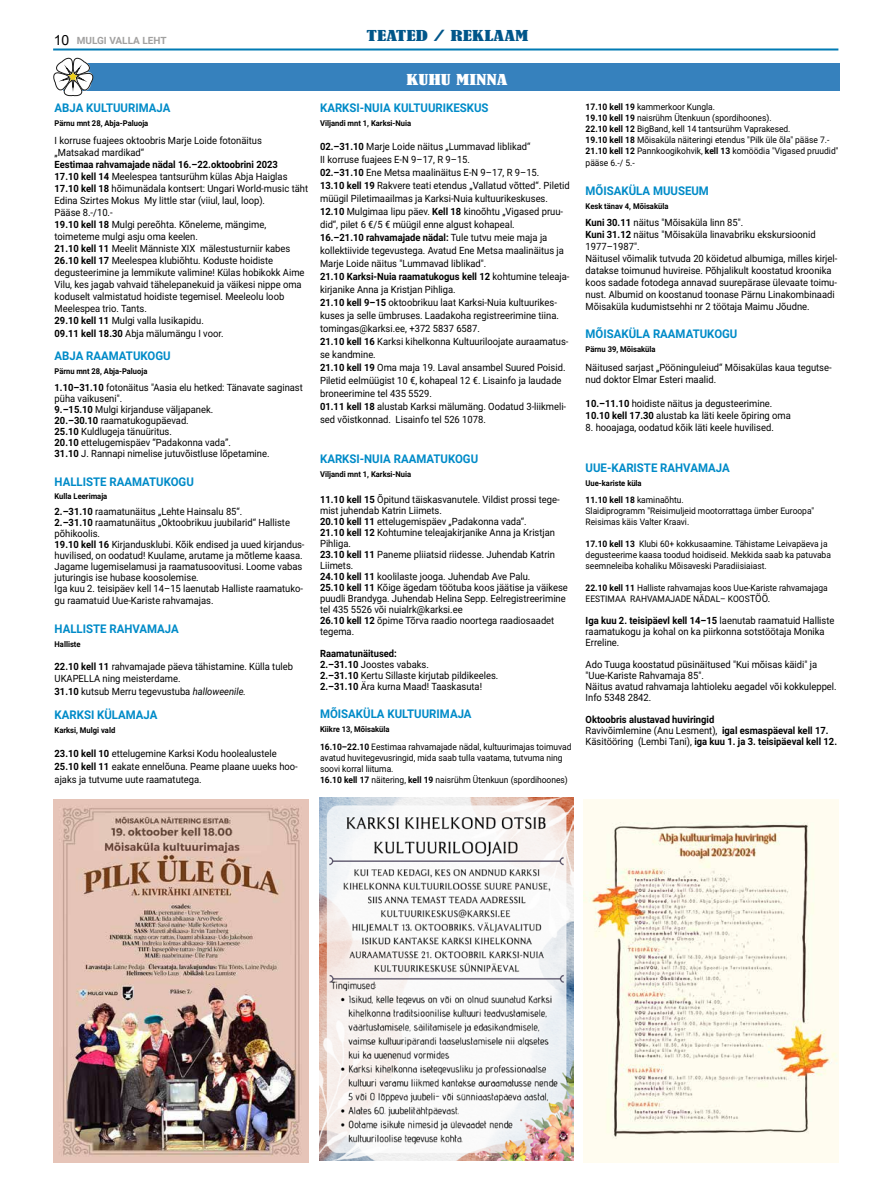
<style>
.page{position:relative;width:893px;height:1191px;background:#fff}
.page>*{position:absolute;margin:0;border:0;box-sizing:border-box;transform-origin:0 0}
.t1{font:condensed 14.1px "Bernard";color:#00568a;scale:1.6 1}
.t2{font:condensed 14.1px "Bernard";color:#fff;scale:1.6 1}
.t3{font:700 12px "Roboto";color:#008bc8;scale:.95 1}
.t4{font:10px/11px "Roboto";color:#000;scale:.94 1}
.t5{font:700 10px/11px "Roboto";color:#000;scale:.94 1}
.t6{font:700 10px "Roboto";color:#a2a1a0}
.t7{font:9px/11px "Roboto";color:#000;scale:.94 1}
.t8{font:700 8px "Roboto";color:#000;scale:.95 1}
.t9{font:700 8px "Roboto";color:#000;scale:.94 1}
.s1{font-family:"Arial";font-weight:400;font-size:14px;color:#000}
.s2{font-weight:700}
.s3{font-style:italic}
.s4{font-size:10px}
.s5{font-weight:400}
</style>
<div class="page">
<hr style="left:53px;top:48px;width:785px;height:2px;background:#007bb4">
<img style="left:54px;top:799px;width:254px;height:363px">
<img style="left:584px;top:799px;width:254px;height:363px">
<img style="left:319px;top:797px;width:254px;height:363px">
<div style="left:63px;top:63px;width:776px;height:28px;background:#3681bd"></div>
<svg style="left:53px;top:57px;width:40px;height:39px"></svg>
<p class="t6" style="left:54px;top:34px;width:114px"><span class="s1">10</span> MULGI VALLA LEHT</p>
<p class="t3" style="left:55px;top:100px;width:123px">ABJA KULTUURIMAJA</p>
<p class="t8" style="left:55px;top:118px;width:100px">Pärnu mnt 28, Abja-Paluoja</p>
<p class="t4" style="left:55px;top:134px;width:222px;line-height:12px">I korruse fuajees oktoobris Marje Loide fotonäitus „Matsakad mardikad“</p>
<p class="t4" style="left:55px;top:158px;width:271px;line-height:12px"><span class="s2">Eestimaa rahvamajade nädal 16.–22.oktoobrini 2023<br>17.10 kell 14</span> Meelespea tantsurühm külas Abja Haiglas <span class="s2">17.10 kell 18</span> hõimunädala kontsert: Ungari World-music täht Edina Szirtes Mokus My little star (viiul, laul, loop).<br>Pääse 8.-/10.-<br><span class="s2">19.10 kell 18</span> Mulgi pereõhta. Kõneleme, mängime, toimeteme mulgi asju oma keelen.<br><span class="s2">21.10 kell 11</span> Meelit Männiste XIX mälestusturniir kabes <span class="s2">26.10 kell 17</span> Meelespea klubiõhtu. Koduste hoidiste degusteerimine ja lemmikute valimine! Külas hobikokk Aime Vilu, kes jagab vahvaid tähelepanekuid ja väikesi nippe oma koduselt valmistatud hoidiste tegemisel. Meeleolu loob Meelespea trio. Tants.<br><span class="s2">29.10 kell 11</span> Mulgi valla lusikapidu.</p>
<p class="t4" style="left:55px;top:328px;width:181px"><span class="s2">09.11 kell 18.30</span> Abja mälumängu I voor.</p>
<p class="t3" style="left:55px;top:347px;width:124px">ABJA RAAMATUKOGU</p>
<p class="t9" style="left:55px;top:365px;width:100px">Pärnu mnt 28, Abja-Paluoja</p>
<p class="t4" style="left:55px;top:381px;width:266px"><span class="s2">1.10–31.10</span> fotonäitus "Aasia elu hetked: Tänavate saginast püha vaikuseni".<br><span class="s2">9.–15.10</span> Mulgi kirjanduse väljapanek.<br><span class="s2">20.–30.10</span> raamatukogupäevad.<br><span class="s2">25.10</span> Kuldlugeja tänuüritus.<br><span class="s2">20.10</span> ettelugemispäev “Padakonna vada”.<br><span class="s2">31.10</span> J. Rannapi nimelise jutuvõistluse lõpetamine.</p>
<p class="t3" style="left:55px;top:473px;width:148px">HALLISTE RAAMATUKOGU</p>
<p class="t8" style="left:55px;top:491px;width:57px">Kulla Leerimaja</p>
<p class="t4" style="left:55px;top:506px;width:267px"><span class="s2">2.–31.10</span> raamatunäitus „Lehte Hainsalu 85“.<br><span class="s2">2.–31.10</span> raamatunäitus „Oktoobrikuu juubilarid“ Halliste põhikoolis.<br><span class="s2">19.10 kell 16</span> Kirjandusklubi. Kõik endised ja uued kirjandus&shy;huvilised, on oodatud! Kuulame, arutame ja mõtleme kaasa.<br>Jagame lugemiselamusi ja raamatusoovitusi. Loome vabas juturingis ise hubase koosolemise.<br>Iga kuu 2. teisipäev kell 14–15 laenutab Halliste raamatuko-</p>
<p class="t4" style="left:55px;top:595px;width:171px">gu raamatuid Uue-Kariste rahvamajas.</p>
<p class="t3" style="left:55px;top:620px;width:132px">HALLISTE RAHVAMAJA</p>
<p class="t8" style="left:55px;top:638px;width:29px">Halliste</p>
<p class="t4" style="left:55px;top:660px;width:255px;line-height:12px"><span class="s2">22.10 kell 11</span> rahvamajade päeva tähistamine. Külla tuleb<br>UKAPELLA ning meisterdame.</p>
<p class="t4" style="left:55px;top:685px;width:205px"><span class="s2">31.10</span> kutsub Merru tegevustuba <span class="s3">halloweenile.</span></p>
<p class="t3" style="left:55px;top:706px;width:110px">KARKSI KÜLAMAJA</p>
<p class="t8" style="left:55px;top:724px;width:65px">Karksi, Mulgi vald</p>
<p class="t4" style="left:55px;top:746px;width:260px;line-height:13px"><span class="s2">23.10 kell 10</span> ettelugemine Karksi Kodu hoolealustele<br><span class="s2">25.10 kell 11</span> eakate ennelõuna. Peame plaane uueks hoo&shy;ajaks ja tutvume uute raamatutega.</p>
<h1 class="t1" style="left:366px;top:28px;width:103px">TEATED / REKLAAM</h1>
<h1 class="t2" style="left:406px;top:71px;width:65px">KUHU MINNA</h1>
<p class="t3" style="left:320px;top:100px;width:179px">KARKSI-NUIA KULTUURIKESKUS</p>
<p class="t8" style="left:320px;top:118px;width:98px">Viljandi mnt 1, Karksi-Nuia</p>
<p class="t4" style="left:320px;top:140px;width:267px;line-height:13px"><span class="s2">02.–31.10</span> Marje Loide näitus „Lummavad liblikad“<br>II korruse fuajees E-N 9–17, R 9–15.<br><span class="s2">02.–31.10</span> Ene Metsa maalinäitus E-N 9–17, R 9–15.<br><span class="s2">13.10 kell 19</span> Rakvere teati etendus „Vallatud võtted“. Piletid müügil Piletimaailmas ja Karksi-Nuia kultuurikeskuses.<br><span class="s2">12.10</span> Mulgimaa lipu päev. <span class="s2">Kell 18</span> kinoõhtu „Vigased pruu&shy;did“, pilet 6 €/5 € müügil enne algust kohapeal.<br><span class="s2">16.–21.10 rahvamajade nädal:</span> Tule tutvu meie maja ja kollektiivide tegevustega. Avatud Ene Metsa maalinäitus ja Marje Loide näitus "Lummavad liblikad".<br><span class="s2">21.10 Karksi-Nuia raamatukogus kell 12</span> kohtumine teleaja&shy;kirjanike Anna ja Kristjan Pihliga.<br><span class="s2">21.10 kell 9–15</span> oktoobrikuu laat Karksi-Nuia kultuurikes&shy;kuses ja selle ümbruses. Laadakoha registreerimine tiina. tomingas@karksi.ee, +372 5837 6587.<br><span class="s2">21.10 kell 16</span> Karksi kihelkonna Kultuuriloojate auraamatus&shy;se kandmine.<br><span class="s2">21.10 kell 19</span> Oma maja 19. Laval ansambel Suured Poisid.<br>Piletid eelmüügist 10 €, kohapeal 12 €. Lisainfo ja laudade broneerimine tel 435 5529.<br><span class="s2">01.11 kell 18</span> alustab Karksi mälumäng. Oodatud 3-liikmeli&shy;sed võistkonnad. Lisainfo tel 526 1078.</p>
<p class="t3" style="left:320px;top:450px;width:168px">KARKSI-NUIA RAAMATUKOGU</p>
<p class="t8" style="left:320px;top:468px;width:98px">Viljandi mnt 1, Karksi-Nuia</p>
<p class="t4" style="left:320px;top:493px;width:265px"><span class="s2">11.10 kell 15</span> Õpitund täiskasvanutele. Vildist prossi tege&shy;mist juhendab Katrin Liimets.<br><span class="s2">20.10 kell 11</span> ettelugemispäev „Padakonna vada“.<br><span class="s2">21.10 kell 12</span> Kohtumine teleajakirjanike Anna ja Kristjan Pihliga.<br><span class="s2">23.10 kell 11</span> Paneme pliiatsid riidesse. Juhendab Katrin Liimets.<br><span class="s2">24.10 kell 11</span> koolilaste jooga. Juhendab Ave Palu.<br><span class="s2">25.10 kell 11</span> Kõige ägedam töötuba koos jäätise ja väikese puudli Brandyga. Juhendab Helina Sepp. Eelregistreerimine tel 435 5526 või nuialrk@karksi.ee<br><span class="s2">26.10 kell 12</span> õpime Tõrva raadio noortega raadiosaadet tegema.</p>
<p class="t4" style="left:320px;top:647px;width:191px"><span class="s2">Raamatunäitused:<br>2.–31.10</span> Joostes vabaks.<br><span class="s2">2.–31.10</span> Kertu Sillaste kirjutab pildikeeles.<br><span class="s2">2.–31.10</span> Ära kurna Maad! Taaskasuta!</p>
<p class="t3" style="left:320px;top:705px;width:161px">MÕISAKÜLA KULTUURIMAJA</p>
<p class="t8" style="left:320px;top:723px;width:75px">Kiikre 13, Mõisaküla</p>
<p class="t7" style="left:320px;top:740px;width:269px"><span class="s2">16.10–22.10</span> Eestimaa rahvamajade nädal, kultuurimajas toimuvad avatud huvitegevusringid, mida saab tulla vaatama, tutvuma ning soovi korral liituma.<br><span class="s2">16.10 kell 17</span> näitering, <span class="s2">kell 19</span> naisrühm Ütenkuun (spordihoones)</p>
<p class="t7" style="left:586px;top:101px;width:271px"><span class="s2">17.10 kell 19</span> kammerkoor Kungla.<br><span class="s2">19.10 kell 19</span> naisrühm Ütenkuun (spordihoones).<br><span class="s2">22.10 kell 12</span> BigBand, kell 14 tantsurühm Vaprakesed.<br><span class="s2">19.10 kell 18</span> Mõisaküla näiteringi etendus "Pilk üle õla" pääse 7.- <span class="s2">21.10 kell 12</span> Pannkoogikohvik, <span class="s2">kell 13</span> komöödia "Vigased pruudid"</p>
<p class="t7" style="left:586px;top:157px;width:54px">pääse 6.-/ 5.-</p>
<p class="t3" style="left:586px;top:182px;width:131px">MÕISAKÜLA MUUSEUM</p>
<p class="t8" style="left:586px;top:200px;width:89px">Kesk tänav 4, Mõisaküla</p>
<p class="t4" style="left:586px;top:216px;width:269px;line-height:12px"><span class="s2">Kuni 30.11</span> näitus "Mõisaküla linn 85".<br><span class="s2">Kuni 31.12</span> näitus "Mõisaküla linavabriku ekskursioonid 1977–1987".<br>Näitusel võimalik tutvuda 20 köidetud albumiga, milles kirjel&shy;datakse toimunud huvireise. Põhjalikult koostatud kroonika koos sadade fotodega annavad suurepärase ülevaate toimu&shy;nust. Albumid on koostanud toonase Pärnu Linakombinaadi Mõisaküla kudumistsehhi nr 2 töötaja Maimu Jõudne.</p>
<p class="t3" style="left:586px;top:326px;width:161px">MÕISAKÜLA RAAMATUKOGU</p>
<p class="t8" style="left:586px;top:344px;width:75px">Pärnu 39, Mõisaküla</p>
<p class="t4" style="left:586px;top:361px;width:263px;line-height:12px">Näitused sarjast „Pööninguleiud“ Mõisakülas kaua tegutse&shy;nud doktor Elmar Esteri maalid.</p>
<p class="t4" style="left:586px;top:397px;width:220px;line-height:12px"><span class="s2">10.–11.10</span> hoidiste näitus ja degusteerimine.<br><span class="s2">10.10 kell 17.30</span> alustab ka läti keele õpiring oma</p>
<p class="t4" style="left:586px;top:422px;width:202px">8. hooajaga, oodatud kõik läti keele huvilised.</p>
<p class="t3" style="left:586px;top:459px;width:153px">UUE-KARISTE RAHVAMAJA</p>
<p class="t8" style="left:586px;top:477px;width:61px">Uue-kariste küla</p>
<p class="t7" style="left:586px;top:494px;width:245px"><span class="s2">11.10 kell 18</span> kaminaõhtu.<br>Slaidiprogramm "Reisimuljeid mootorrattaga ümber Euroopa"<br>Reisimas käis Valter Kraavi.</p>
<p class="t7" style="left:586px;top:538px;width:263px"><span class="s2">17.10 kell 13</span> Klubi 60+ kokkusaamine. Tähistame Leivapäeva ja degusteerime kaasa toodud hoidiseid. Mekkida saab ka patuvaba seemneleiba kohaliku Mõisaveski Paradiisiaiast.</p>
<p class="t7" style="left:586px;top:582px;width:259px"><span class="s2">22.10 kell 11</span> Halliste rahvamajas koos Uue-Kariste rahvamajaga<br>EESTIMAA RAHVAMAJADE NÄDAL– KOOS<span class="s4">TÖÖ.</span></p>
<p class="t4" style="left:586px;top:614px;width:266px"><span class="s2">Iga kuu 2. teisipäevl kell 14–15</span> laenutab raamatuid Halliste raamatukogu ja kohal on ka piirkonna sotstöötaja Monika<br>Erreline.</p>
<p class="t4" style="left:586px;top:658px;width:269px">Ado Tuuga koostatud püsinäitused "Kui mõisas käidi" ja "Uue-Kariste Rahvamaja 85".<br>Näitus avatud rahvamaja lahtioleku aegadel või kokkuleppel.<br>Info 5348 2842.</p>
<p class="t5" style="left:586px;top:713px;width:269px">Oktoobris alustavad huviringid<br><span class="s5">Ravivõimlemine (Anu Lesment),</span> igal esmaspäeval kell 17.<br><span class="s5">Käsitööring (Lembi Tani),</span> iga kuu 1. ja 3. teisipäeval kell 12.</p>
</div>
